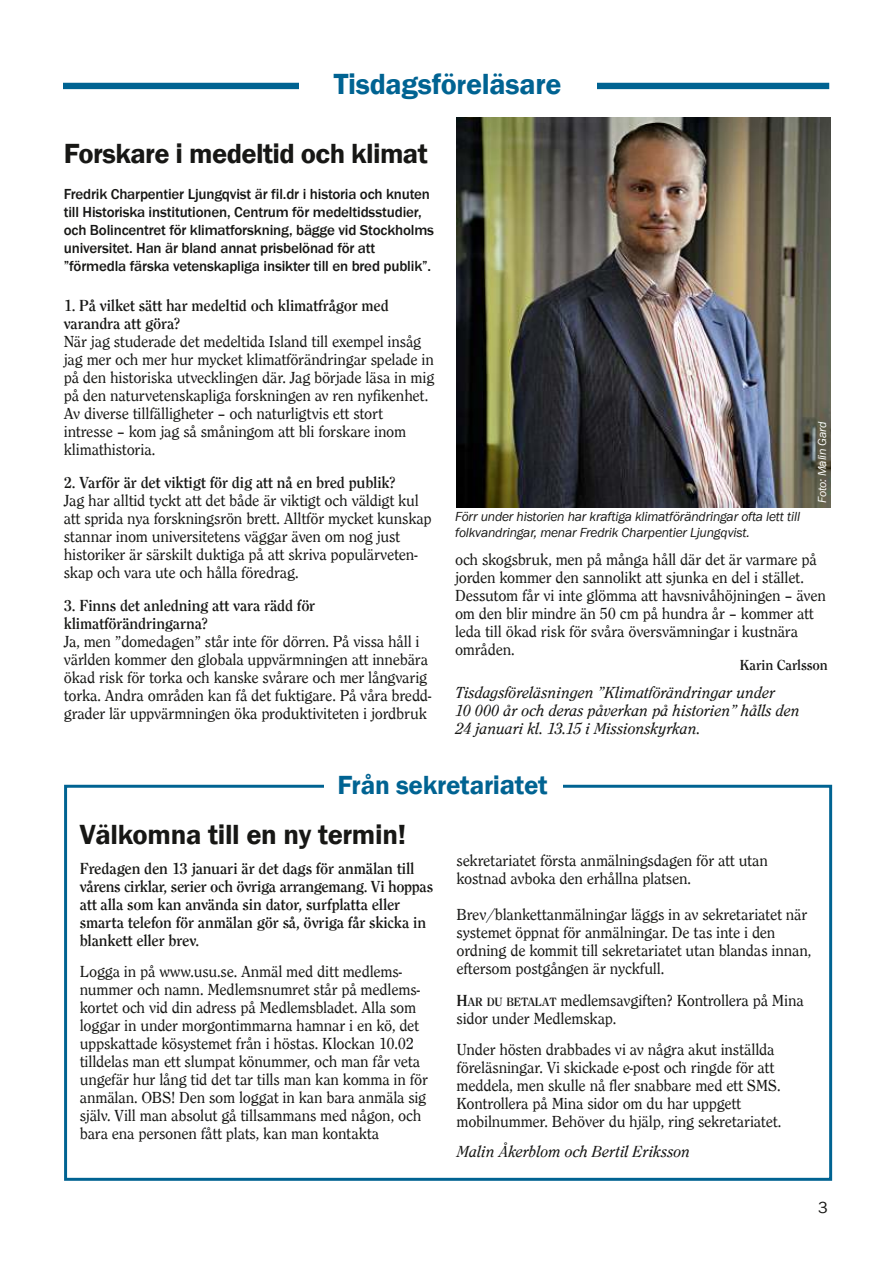
<style>
.page{position:relative;width:893px;height:1263px;background:#fff}
.page>*{position:absolute;margin:0;border:0;box-sizing:border-box;transform-origin:0 0}
.t1{font:600 30px "Franklin Gothic Pro";letter-spacing:-.01em;color:#006392}
.t2{font:600 28.5px "Franklin Gothic Pro";letter-spacing:-.02em;color:#171715}
.t3{font:600 27px "Franklin Gothic Pro";letter-spacing:-.01em;color:#006392}
.t4{font:16.5px/18px "Clearface Pro";letter-spacing:-.01em;color:#171715}
.t5{font:700 16.5px/18px "Clearface Pro";letter-spacing:-.01em;color:#171715}
.t6{font:italic 16.5px/18px "Clearface Pro";letter-spacing:-.01em;color:#171715}
.t7{font:16.5px "Franklin Gothic Pro";color:#171715}
.t8{font:500 15px/18px "Franklin Gothic Pro";letter-spacing:-.01em;color:#171715}
.t9{font:700 15px "Clearface Pro";letter-spacing:-.01em;color:#171715}
.t10{font:italic 13.5px/16.5px "Franklin Gothic Pro";letter-spacing:-.015em;color:#171715}
.t11{font:italic 12px "Franklin Gothic Pro";letter-spacing:-.015em;color:#fff}
.s1{font-size:28.5px}
.s2{font-weight:700}
.s3{font-weight:700;font-size:12.3px}
</style>
<div class="page">
<div style="left:63px;top:83px;width:766px;height:6px;background:#006392"></div>
<div style="left:300px;top:73px;width:297px;height:34px;background:#fff"></div>
<div style="left:64px;top:785px;width:768px;height:396px;border:3px solid #006392"></div>
<div style="left:324px;top:774px;width:238px;height:37px;background:#fff"></div>
<img style="left:456px;top:118px;width:374px;height:389px">
<h1 class="t1" style="left:334px;top:72px;width:229px">Tisdagsfö<span class="s1">r</span>eläsare</h1>
<h2 class="t2" style="left:64px;top:142px;width:366px">Forskare i medeltid och klimat</h2>
<p class="t8" style="left:64px;top:185px;width:372px">Fredrik Charpentier Ljungqvist är fil.dr i historia och knuten till Historiska institutionen, Centrum för medeltidsstudier, och Bolincentret för klimatforskning, bägge vid Stockholms universitet. Han är bland annat prisbelönad för att ”förmedla färska vetenskapliga insikter till en bred publik”.</p>
<p class="t5" style="left:64px;top:296px;width:327px">1. På vilket sätt har medeltid och klimatfrågor med varandra att göra?</p>
<p class="t4" style="left:64px;top:332px;width:372px">När jag studerade det medeltida Island till exempel insåg jag mer och mer hur mycket klimatförändringar spelade in på den historiska utvecklingen där. Jag började läsa in mig på den naturvetenskapliga forskningen av ren nyfikenhet.<br>Av diverse tillfälligheter – och naturligtvis ett stort intresse – kom jag så småningom att bli forskare inom klimathistoria.</p>
<p class="t5" style="left:64px;top:473px;width:333px">2. Varför är det viktigt för dig att nå en bred publik?</p>
<p class="t4" style="left:64px;top:491px;width:370px">Jag har alltid tyckt att det både är viktigt och väldigt kul att sprida nya forskningsrön brett. Alltför mycket kunskap stannar inom universitetens väggar även om nog just historiker är särskilt duktiga på att skriva populärveten&shy;skap och vara ute och hålla föredrag.</p>
<p class="t5" style="left:64px;top:596px;width:253px">3. Finns det anledning att vara rädd för klimatförändringarna?</p>
<p class="t4" style="left:64px;top:632px;width:369px">Ja, men ”domedagen” står inte för dörren. På vissa håll i världen kommer den globala uppvärmningen att innebära ökad risk för torka och kanske svårare och mer långvarig torka. Andra områden kan få det fuktigare. På våra bredd&shy;grader lär uppvärmningen öka produktiviteten i jordbruk</p>
<p class="t10" style="left:455px;top:509px;width:346px">Förr under historien har kraftiga klimatförändringar ofta lett till folkvandringar, menar Fredrik Charpentier Ljungqvist.</p>
<p class="t11" style="left:817px;top:503px;width:83px;rotate:-90deg">Foto: Malin Gard</p>
<p class="t4" style="left:455px;top:550px;width:372px">och skogsbruk, men på många håll där det är varmare på jorden kommer den sannolikt att sjunka en del i stället.<br>Dessutom får vi inte glömma att havsnivåhöjningen – även om den blir mindre än 50 cm på hundra år – kommer att leda till ökad risk för svåra översvämningar i kustnära områden.</p>
<p class="t9" style="left:740px;top:656px;width:89px">Karin Carlsson</p>
<p class="t6" style="left:455px;top:683px;width:346px">Tisdagsföreläsningen ”Klimatförändringar under<br>10 000 år och deras påverkan på historien” hålls den<br>24 januari kl. 13.15 i Missionskyrkan.</p>
<h3 class="t3" style="left:338px;top:774px;width:212px">Från sekretari<span class="s1">a</span>tet</h3>
<h2 class="t2" style="left:80px;top:823px;width:328px">Välkomna till en ny termin!</h2>
<p class="t5" style="left:80px;top:858px;width:355px">Fredagen den 13 januari är det dags för anmälan till vårens cirklar, serier och övriga arrangemang. Vi hoppas att alla som kan använda sin dator, surfplatta eller smarta telefon för anmälan gör så, övriga får skicka in blankett eller brev.</p>
<p class="t4" style="left:80px;top:962px;width:350px">Logga in på www.usu.se. Anmäl med ditt medlems&shy;nummer och namn. Medlemsnumret står på medlems&shy;kortet och vid din adress på Medlemsbladet. Alla som loggar in under morgontimmarna hamnar i en kö, det uppskattade kösystemet från i höstas. Klockan 10.02 tilldelas man ett slumpat könummer, och man får veta ungefär hur lång tid det tar tills man kan komma in för anmälan. OBS! Den som loggat in kan bara anmäla sig själv. Vill man absolut gå tillsammans med någon, och bara ena personen fått plats, kan man kontakta</p>
<p class="t4" style="left:457px;top:851px;width:313px">sekretariatet första anmälningsdagen för att utan kostnad avboka den erhållna platsen.</p>
<p class="t4" style="left:457px;top:905px;width:356px">Brev/blankettanmälningar läggs in av sekretariatet när systemet öppnat för anmälningar. De tas inte i den ordning de kommit till sekretariatet utan blandas innan, eftersom postgången är nyckfull.</p>
<p class="t4" style="left:457px;top:991px;width:349px"><span class="s2">H</span><span class="s3">AR DU BETALAT</span> medlemsavgiften? Kontrollera på Mina sidor under Medlemskap.</p>
<p class="t4" style="left:457px;top:1040px;width:326px">Under hösten drabbades vi av några akut inställda föreläsningar. Vi skickade e-post och ringde för att meddela, men skulle nå fler snabbare med ett SMS.<br>Kontrollera på Mina sidor om du har uppgett mobilnummer. Behöver du hjälp, ring sekretariatet.</p>
<p class="t6" style="left:457px;top:1142px;width:235px">Malin Åkerblom och Bertil Eriksson</p>
<p class="t7" style="left:818px;top:1198px;width:11px">3</p>
</div>
